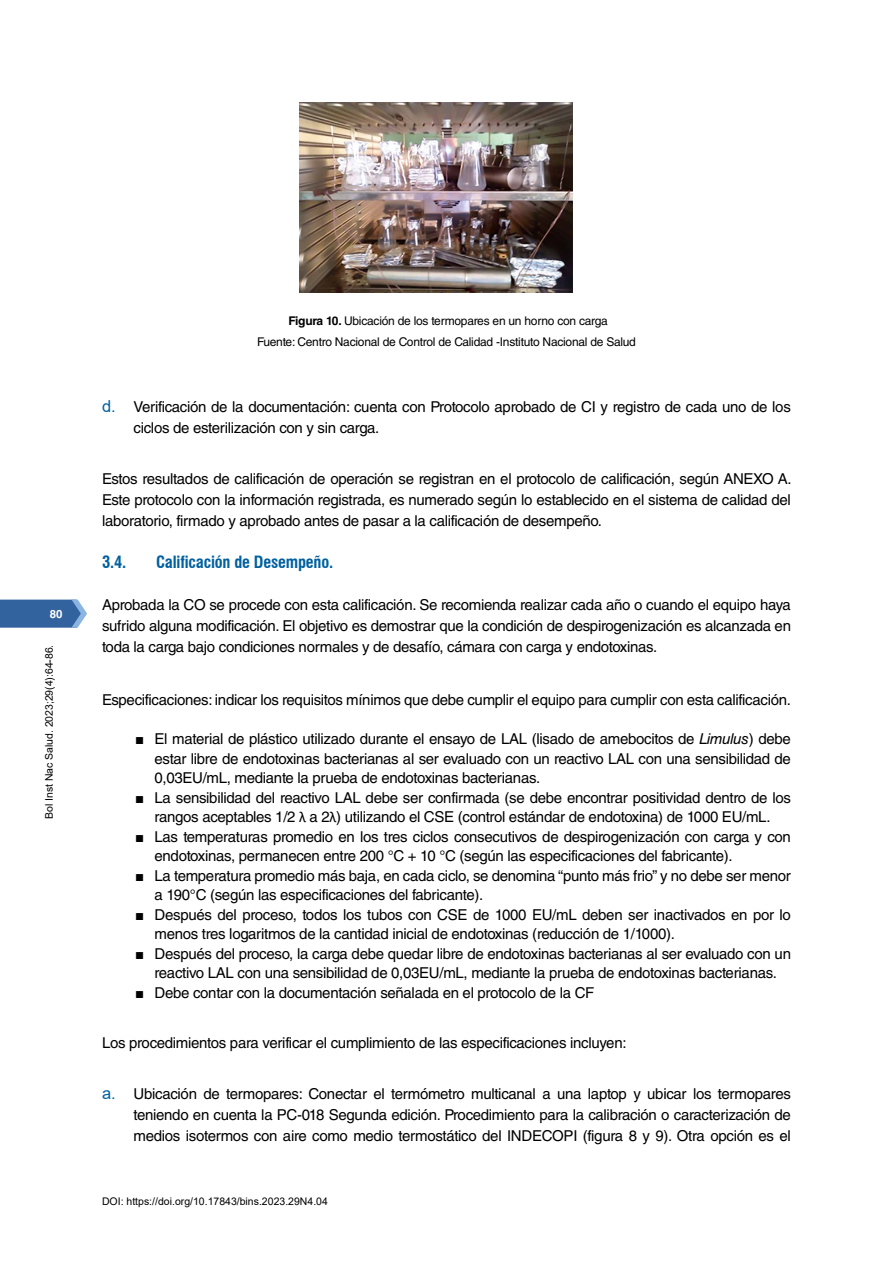
<style>
.page{position:relative;width:893px;height:1263px;background:#fff}
.page>*{position:absolute;margin:0;border:0;box-sizing:border-box;transform-origin:0 0}
.t1{font:700 condensed 16.5px "Swiss 721 BT";letter-spacing:-.01em;color:#0060a0}
.t2{font:15px/21px "Helvetica LT Std";letter-spacing:-.02em;color:#000}
.t3{font:12px/21px "Helvetica LT Std";letter-spacing:-.02em;color:#000;text-align:center}
.t4{font:700 11.4px "Helvetica LT Std";color:#fff}
.t5{font:10.5px "Arial";color:#000}
.s1{font-weight:700}
.s2{font-family:"Arial";font-size:16.5px;color:#0060a0}
.s3{font-family:"Arial"}
.s4{font-style:italic}
.s5{font-family:"Calibri"}
</style>
<div class="page">
<svg style="left:0;top:600px;width:87px;height:28px;background:#4572a8"></svg>
<img style="left:300px;top:102px;width:272px;height:190px">
<p class="t4" style="left:50px;top:607px;width:14px">80</p>
<p class="t5" style="left:42px;top:818px;width:175px;rotate:-90deg">Bol Inst Nac Salud. 2023;29(4):64-86.</p>
<p class="t3" style="left:257px;top:311px;width:380px"><span class="s1">Figura 10.</span> Ubicación de los termopares en un horno con carga<br>Fuente: Centro Nacional de Control de Calidad -Instituto Nacional de Salud</p>
<p class="t2" style="left:134px;top:396px;width:659px;text-indent:-32px"><span class="s2">d.</span> Verificación de la documentación: cuenta con Protocolo aprobado de CI y registro de cada uno de los ciclos de esterilización con y sin carga.</p>
<p class="t2" style="left:102px;top:468px;width:691px;text-align:justify">Estos resultados de calificación de operación se registran en el protocolo de calificación, según ANEXO A.<br>Este protocolo con la información registrada, es numerado según lo establecido en el sistema de calidad del laboratorio, firmado y aprobado antes de pasar a la calificación de desempeño.</p>
<p class="t1" style="left:102px;top:552px;width:26px">3.4.</p>
<p class="t1" style="left:156px;top:552px;width:179px">Calificación de Desempeño.</p>
<p class="t2" style="left:102px;top:594px;width:690px;text-align:justify">Aprobada la CO se procede con esta calificación. Se recomienda realizar cada año o cuando el equipo haya sufrido alguna modificación. El objetivo es demostrar que la condición de despirogenización es alcanzada en toda la carga bajo condiciones normales y de desafío, cámara con carga y endotoxinas.</p>
<p class="t2" style="left:102px;top:689px;width:690px">Especificaciones: indicar los requisitos mínimos que debe cumplir el equipo para cumplir con esta calificación.</p>
<p class="t2" style="left:155px;top:729px;width:638px;line-height:19.5px;text-align:justify;text-indent:-20px"><span class="s3">■</span> El material de plástico utilizado durante el ensayo de LAL (lisado de amebocitos de <span class="s4">Limulus</span>) debe estar libre de endotoxinas bacterianas al ser evaluado con un reactivo LAL con una sensibilidad de 0,03EU/mL, mediante la prueba de endotoxinas bacterianas.</p>
<p class="t2" style="left:135px;top:787px;width:657px;line-height:19.5px;text-align:center"><span class="s3">■</span> La sensibilidad del reactivo LAL debe ser confirmada (se debe encontrar positividad dentro de los rangos aceptables 1/2 <span class="s5">λ</span> a 2<span class="s5">λ</span>) utilizando el CSE (control estándar de endotoxina) de 1000 EU/mL.</p>
<p class="t2" style="left:155px;top:826px;width:638px;line-height:19.5px;text-indent:-19px"><span class="s3">■</span> Las temperaturas promedio en los tres ciclos consecutivos de despirogenización con carga y con endotoxinas, permanecen entre 200 °C + 10 °C (según las especificaciones del fabricante).</p>
<p class="t2" style="left:155px;top:865px;width:638px;line-height:19.5px;text-indent:-19px"><span class="s3">■</span> La temperatura promedio más baja, en cada ciclo, se denomina “punto más frio” y no debe ser menor a 190°C (según las especificaciones del fabricante).</p>
<p class="t2" style="left:155px;top:904px;width:638px;line-height:19.5px;text-indent:-19px"><span class="s3">■</span> Después del proceso, todos los tubos con CSE de 1000 EU/mL deben ser inactivados en por lo menos tres logaritmos de la cantidad inicial de endotoxinas (reducción de 1/1000).</p>
<p class="t2" style="left:135px;top:943px;width:657px;line-height:19.5px;text-align:center"><span class="s3">■</span> Después del proceso, la carga debe quedar libre de endotoxinas bacterianas al ser evaluado con un reactivo LAL con una sensibilidad de 0,03EU/mL, mediante la prueba de endotoxinas bacterianas.</p>
<p class="t2" style="left:135px;top:982px;width:461px"><span class="s3">■</span> Debe contar con la documentación señalada en el protocolo de la CF</p>
<p class="t2" style="left:102px;top:1032px;width:526px">Los procedimientos para verificar el cumplimiento de las especificaciones incluyen:</p>
<p class="t2" style="left:134px;top:1083px;width:659px;text-align:justify;text-indent:-32px"><span class="s2">a.</span> Ubicación de termopares: Conectar el termómetro multicanal a una laptop y ubicar los termopares teniendo en cuenta la PC-018 Segunda edición. Procedimiento para la calibración o caracterización de medios isotermos con aire como medio termostático del INDECOPI (figura 8 y 9). Otra opción es el</p>
<p class="t5" style="left:102px;top:1194px;width:227px">DOI: https://doi.org/10.17843/bins.2023.29N4.04</p>
</div>
